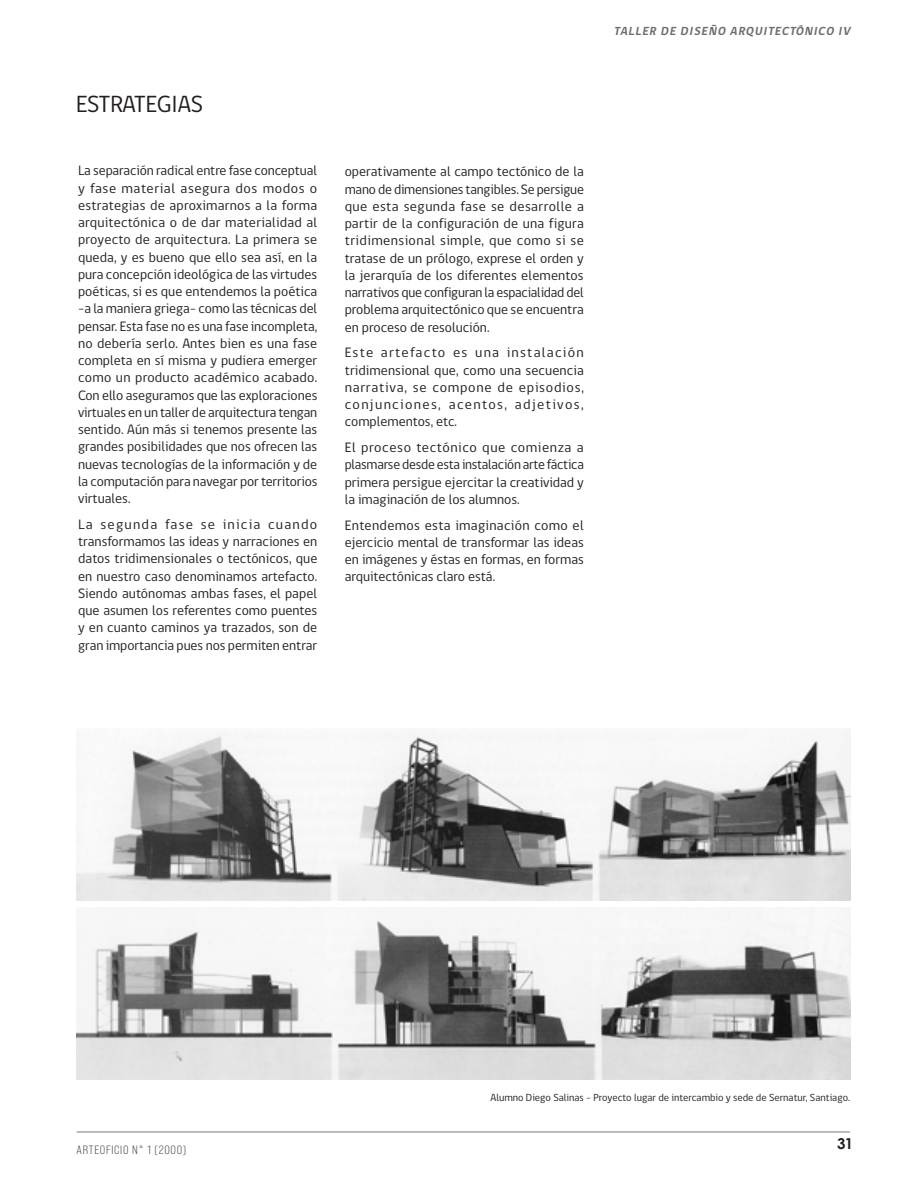
<style>
.page{position:relative;width:918px;height:1188px;background:#fff}
.page>*{position:absolute;margin:0;border:0;box-sizing:border-box;transform-origin:0 0}
.t1{font:24px "gob CL";letter-spacing:-.02em;color:#231f20}
.t2{font:700 15px "Century Gothic";color:#231f20}
.t3{font:13.95px/17.2px "gob CL";color:#231f20;text-align:justify}
.t4{font:italic 700 12px "gob CL";color:#6c6d70}
.t5{font:12px "Bebas Neue Pro Sm E Bk";letter-spacing:.06em;color:#3e3e3f}
.t6{font:10.5px "gob CL";color:#231f20}
</style>
<div class="page">
<hr style="left:77px;top:1132px;width:773px;height:1px;background:#231f20">
<img style="left:77px;top:732px;width:773px;height:168px">
<img style="left:77px;top:908px;width:773px;height:171px">
<h1 class="t1" style="left:76px;top:88px;width:129px">ESTRATEGIAS</h1>
<p class="t3" style="left:78px;top:163px;width:241px">La separación radical entre fase conceptual y fase material asegura dos modos o estrategias de aproximarnos a la forma arquitectónica o de dar materialidad al proyecto de arquitectura. La primera se queda, y es bueno que ello sea así, en la pura concepción ideológica de las virtudes poéticas, si es que entendemos la poética -a la maniera griega- como las técnicas del pensar. Esta fase no es una fase incompleta, no debería serlo. Antes bien es una fase completa en sí misma y pudiera emerger como un producto académico acabado.<br>Con ello aseguramos que las exploraciones virtuales en un taller de arquitectura tengan sentido. Aún más si tenemos presente las grandes posibilidades que nos ofrecen las nuevas tecnologías de la información y de la computación para navegar por territorios virtuales.</p>
<p class="t3" style="left:78px;top:516px;width:241px">La segunda fase se inicia cuando transformamos las ideas y narraciones en datos tridimensionales o tectónicos, que en nuestro caso denominamos artefacto.<br>Siendo autónomas ambas fases, el papel que asumen los referentes como puentes y en cuanto caminos ya trazados, son de gran importancia pues nos permiten entrar</p>
<p class="t3" style="left:345px;top:163px;width:241px">operativamente al campo tectónico de la mano de dimensiones tangibles. Se persigue que esta segunda fase se desarrolle a partir de la configuración de una figura tridimensional simple, que como si se tratase de un prólogo, exprese el orden y la jerarquía de los diferentes elementos narrativos que configuran la espacialidad del problema arquitectónico que se encuentra en proceso de resolución.</p>
<p class="t3" style="left:345px;top:344px;width:241px">Este artefacto es una instalación tridimensional que, como una secuencia narrativa, se compone de episodios, conjunciones, acentos, adjetivos, complementos, etc.</p>
<p class="t3" style="left:345px;top:439px;width:241px">El proceso tectónico que comienza a plasmarse desde esta instalación arte fáctica primera persigue ejercitar la creatividad y la imaginación de los alumnos.</p>
<p class="t3" style="left:345px;top:517px;width:241px">Entendemos esta imaginación como el ejercicio mental de transformar las ideas en imágenes y éstas en formas, en formas arquitectónicas claro está.</p>
<p class="t4" style="left:614px;top:23px;width:240px">TALLER DE DISEÑO ARQUITECTÓNICO IV</p>
<p class="t5" style="left:77px;top:1143px;width:111px">ARTEOFICIO N° 1 (2000)</p>
<p class="t6" style="left:490px;top:1090px;width:361px">Alumno Diego Salinas - Proyecto lugar de intercambio y sede de Sernatur, Santiago.</p>
<p class="t2" style="left:837px;top:1132px;width:18px">31</p>
</div>
